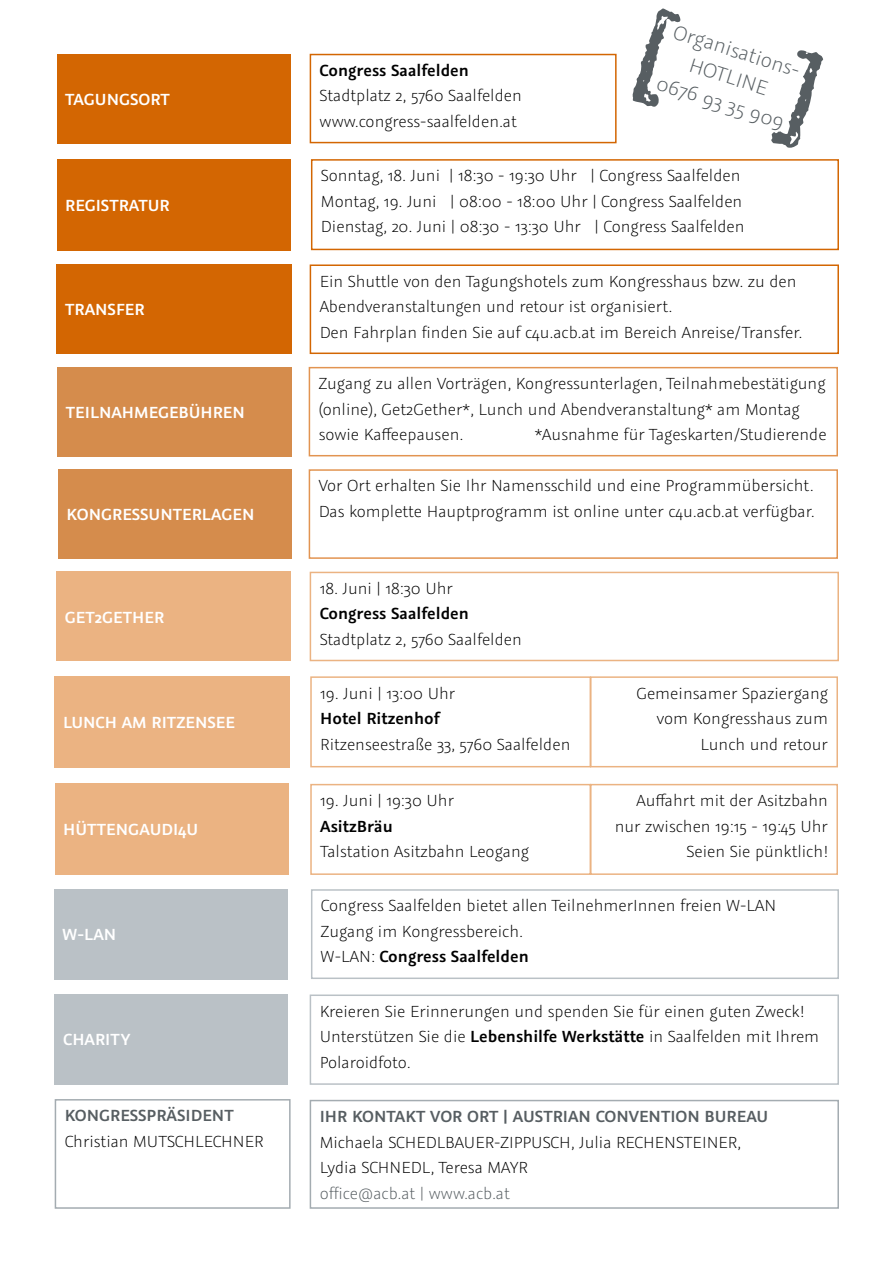
<style>
.page{position:relative;width:893px;height:1263px;background:#fff}
.page>*{position:absolute;margin:0;border:0;box-sizing:border-box;transform-origin:0 0}
.t1{font:300 22.5px/27px "Graublau Sans";color:#575e62;text-align:center}
.t2{font:300 18px/25.5px "Graublau Sans";color:#000}
.t3{font:600 18px "Graublau Sans";color:#fff}
.t4{font:600 18px "Graublau Sans";color:#000}
.t5{font:600 18px "Graublau Sans";color:#575e62}
.t6{font:300 18px "Graublau Sans";color:#575e62}
.s1{font-weight:600}
</style>
<div class="page">
<div style="left:57px;top:159px;width:234px;height:91px;background:#d36602"></div>
<div style="left:56px;top:572px;width:235px;height:89px;background:#ebb382"></div>
<div style="left:57px;top:54px;width:234px;height:89px;background:#d36602"></div>
<div style="left:58px;top:469px;width:234px;height:90px;background:#d58c4c"></div>
<div style="left:54px;top:889px;width:234px;height:90px;background:#bac1c6"></div>
<div style="left:57px;top:367px;width:235px;height:89px;background:#d58c4c"></div>
<div style="left:310px;top:1100px;width:529px;height:109px;border:2px solid #a4acb1"></div>
<div style="left:55px;top:676px;width:235px;height:91px;background:#ebb382"></div>
<div style="left:55px;top:784px;width:233px;height:91px;background:#ebb382"></div>
<div style="left:57px;top:264px;width:235px;height:90px;background:#d36602"></div>
<svg style="left:632px;top:9px;width:191px;height:139px"></svg>
<div style="left:55px;top:994px;width:233px;height:90px;background:#bac1c6"></div>
<div style="left:310px;top:54px;width:307px;height:89px;border:2px solid #d36602"></div>
<div style="left:311px;top:159px;width:528px;height:91px;border:2px solid #d36602"></div>
<div style="left:310px;top:264px;width:529px;height:90px;border:2px solid #d36602"></div>
<div style="left:309px;top:469px;width:529px;height:90px;border:2px solid #e29451"></div>
<div style="left:309px;top:367px;width:529px;height:89px;border:2px solid #e29451"></div>
<div style="left:310px;top:572px;width:529px;height:89px;border:2px solid #ebb382"></div>
<div style="left:310px;top:676px;width:281px;height:91px;border:2px solid #ebb382"></div>
<div style="left:310px;top:784px;width:281px;height:91px;border:2px solid #ebb382"></div>
<div style="left:311px;top:889px;width:528px;height:90px;border:2px solid #bac1c6"></div>
<div style="left:310px;top:994px;width:529px;height:91px;border:2px solid #bac1c6"></div>
<div style="left:55px;top:1099px;width:236px;height:110px;border:2px solid #a4acb1"></div>
<div style="left:590px;top:676px;width:248px;height:91px;border:2px solid #ebb382"></div>
<div style="left:590px;top:784px;width:248px;height:91px;border:2px solid #ebb382"></div>
<p class="t3" style="left:65px;top:88px;width:106px">TAGUNGSORT</p>
<p class="t3" style="left:65px;top:194px;width:106px">REGISTRATUR</p>
<p class="t3" style="left:65px;top:298px;width:81px">TRANSFER</p>
<p class="t3" style="left:66px;top:401px;width:181px">TEILNAHMEGEBÜHREN</p>
<p class="t3" style="left:67px;top:503px;width:189px">KONGRESSUNTERLAGEN</p>
<p class="t3" style="left:65px;top:605px;width:101px">GET2GETHER</p>
<p class="t3" style="left:63px;top:711px;width:173px">LUNCH AM RITZENSEE</p>
<p class="t3" style="left:63px;top:818px;width:137px">HÜTTENGAUDI4U</p>
<p class="t3" style="left:63px;top:923px;width:55px">W-LAN</p>
<p class="t3" style="left:63px;top:1028px;width:69px">CHARITY</p>
<p class="t5" style="left:65px;top:1104px;width:170px">KONGRESSPRÄSIDENT</p>
<p class="t2" style="left:65px;top:1128px;width:200px">Christian MUTSCHLECHNER</p>
<p class="t1" style="left:677px;top:18px;width:137px;rotate:17deg">Organisations-<br>HOTLINE<br>0676 93 35 909</p>
<p class="t4" style="left:320px;top:59px;width:151px">Congress Saalfelden</p>
<p class="t2" style="left:320px;top:83px;width:204px">Stadtplatz 2, 5760 Saalfelden www.congress-saalfelden.at</p>
<p class="t2" style="left:321px;top:163px;width:425px">Sonntag, 18. Juni | 18:30 - 19:30 Uhr | Congress Saalfelden<br>Montag, 19. Juni | 08:00 - 18:00 Uhr | Congress Saalfelden<br>Dienstag, 20. Juni | 08:30 - 13:30 Uhr | Congress Saalfelden</p>
<p class="t2" style="left:320px;top:268px;width:484px">Ein Shuttle von den Tagungshotels zum Kongresshaus bzw. zu den<br>Abendveranstaltungen und retour ist organisiert.<br>Den Fahrplan finden Sie auf c4u.acb.at im Bereich Anreise/Transfer.</p>
<p class="t2" style="left:319px;top:371px;width:508px">Zugang zu allen Vorträgen, Kongressunterlagen, Teilnahmebestätigung (online), Get2Gether*, Lunch und Abendveranstaltung* am Montag sowie Kaffeepausen.</p>
<p class="t2" style="left:535px;top:422px;width:293px">*Ausnahme für Tageskarten/Studierende</p>
<p class="t2" style="left:319px;top:473px;width:498px">Vor Ort erhalten Sie Ihr Namensschild und eine Programmübersicht.<br>Das komplette Hauptprogramm ist online unter c4u.acb.at verfügbar.</p>
<p class="t2" style="left:320px;top:575px;width:135px">18. Juni | 18:30 Uhr</p>
<p class="t4" style="left:320px;top:602px;width:151px">Congress Saalfelden</p>
<p class="t2" style="left:320px;top:626px;width:204px">Stadtplatz 2, 5760 Saalfelden</p>
<p class="t2" style="left:320px;top:680px;width:137px">19. Juni | 13:00 Uhr</p>
<p class="t4" style="left:320px;top:707px;width:121px">Hotel Ritzenhof</p>
<p class="t2" style="left:320px;top:731px;width:252px">Ritzenseestraße 33, 5760 Saalfelden</p>
<p class="t2" style="left:636px;top:680px;width:193px;text-align:right">Gemeinsamer Spaziergang vom Kongresshaus zum<br>Lunch und retour</p>
<p class="t2" style="left:615px;top:788px;width:215px;text-align:right">Auffahrt mit der Asitzbahn nur zwischen 19:15 - 19:45 Uhr<br>Seien Sie pünktlich!</p>
<p class="t2" style="left:320px;top:788px;width:135px">19. Juni | 19:30 Uhr</p>
<p class="t4" style="left:320px;top:814px;width:74px">AsitzBräu</p>
<p class="t2" style="left:320px;top:839px;width:210px">Talstation Asitzbahn Leogang</p>
<p class="t2" style="left:321px;top:893px;width:457px">Congress Saalfelden bietet allen TeilnehmerInnen freien W-LAN<br>Zugang im Kongressbereich.<br>W-LAN: <span class="s1">Congress Saalfelden</span></p>
<p class="t2" style="left:320px;top:998px;width:501px">Kreieren Sie Erinnerungen und spenden Sie für einen guten Zweck!<br>Unterstützen Sie die <span class="s1">Lebenshilfe Werkstätte</span> in Saalfelden mit Ihrem<br>Polaroidfoto.</p>
<p class="t5" style="left:320px;top:1105px;width:450px">IHR KONTAKT VOR ORT | AUSTRIAN CONVENTION BUREAU</p>
<p class="t2" style="left:320px;top:1129px;width:423px">Michaela SCHEDLBAUER-ZIPPUSCH, Julia RECHENSTEINER,<br>Lydia SCHNEDL, Teresa MAYR</p>
<p class="t6" style="left:320px;top:1182px;width:192px">office@acb.at | www.acb.at</p>
</div>
